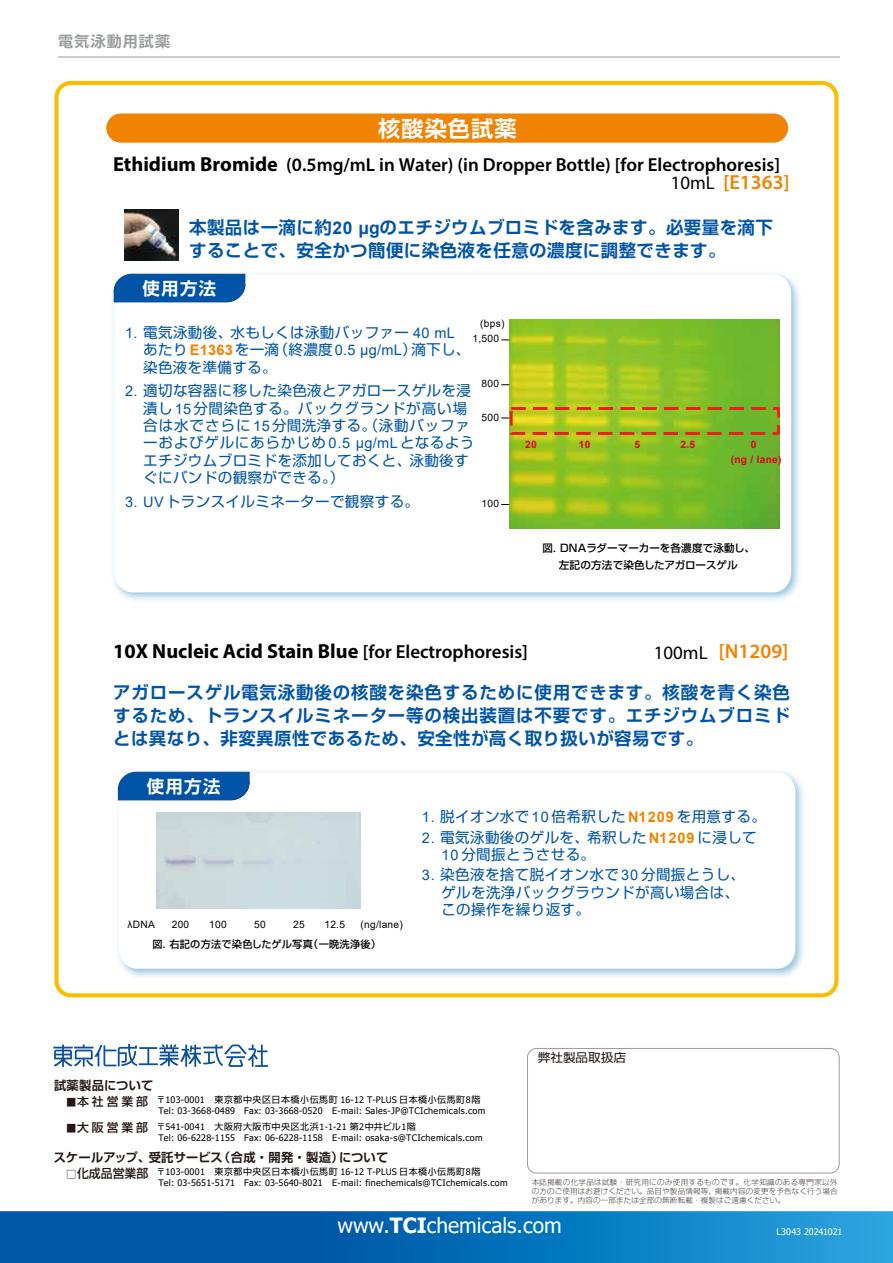
<style>
.page{position:relative;width:893px;height:1263px;background:#fff}
.page>*{position:absolute;margin:0;border:0;box-sizing:border-box;transform-origin:0 0}
.t1{font:700 22.05px "Shin Go Pro De";letter-spacing:.05em;color:#fff}
.t2{font:21px "Tahoma";color:#fff}
.t3{font:700 20.4px "Myriad Pro";color:#000}
.t4{font:600 20.4px "Myriad Pro";color:#f08300}
.t5{font:600 18.9px "Myriad Pro";color:#000}
.t6{font:700 17.4px/23.2px "Shin Go Pro De";letter-spacing:.025em;color:#0054a7}
.t7{font:700 17.4px "Shin Go Pro De";letter-spacing:.075em;color:#fff}
.t8{font:700 15px "Shin Go Pro De";letter-spacing:.085em;color:#9b9c9d}
.t9{font:14.55px/17.4px "Shin Go Pro";letter-spacing:.025em;color:#0054a7}
.t10{font:700 12.3px "Shin Go Pro De";letter-spacing:.025em;color:#221714}
.t11{font:500 12.3px "Shin Go Pro";color:#221714}
.t12{font:12px "Shin Go Pro";color:#221714;scale:1.05 1}
.t13{font:500 11.85px "Shin Go Pro";letter-spacing:.245em;color:#221714}
.t14{font:500 10.5px/16.6px "Shin Go Pro";letter-spacing:.01em;color:#000;text-align:center}
.t15{font:10.2px "Arial";letter-spacing:.025em;color:#000}
.t16{font:500 10.2px "Shin Go Pro";letter-spacing:.025em;color:#000}
.t17{font:700 10.2px/15px "Arial";letter-spacing:.025em;color:#e60012;text-align:center}
.t18{font:9px "Tahoma";letter-spacing:.035em;color:#000}
.t19{font:9px "Shin Go Pro";letter-spacing:.055em;color:#000}
.t20{font:9px "Tahoma";letter-spacing:-.005em;color:#fff}
.t21{font:300 expanded 7.5px/9px "Shin Go Pro";letter-spacing:.025em;color:#221714;text-align:justify}
.s1{font-weight:700;font-size:20.4px}
.s2{font-weight:400;font-size:18.9px;color:#000}
.s3{font-family:"Arial"}
.s4{font-family:"Arial";font-weight:700;color:#f08300}
.s5{font-weight:600;font-size:18.9px}
.s6{font-size:10.05px}
.s7{font-family:"Tahoma"}
.s8{font-weight:700}
</style>
<div class="page">
<div style="left:527px;top:1048px;width:312px;height:125px;border:1px solid #9b9c9d;border-radius:9px"></div>
<svg style="left:0;top:1211px;width:893px;height:52px;background:#0a70b9"></svg>
<svg style="left:53px;top:1044px;width:215px;height:23px"></svg>
<hr style="left:58px;top:57px;width:782px;height:1px;background:#9b9c9d">
<div style="left:54px;top:81px;width:784px;height:916px;border:4px solid #fabe00;border-radius:14px"></div>
<img style="left:113px;top:273px;width:686px;height:328px">
<div style="left:115px;top:274px;width:676px;height:318px;background:#fff;border-radius:19px"></div>
<svg style="left:114px;top:274px;width:131px;height:28px;background:#0959a8"></svg>
<div style="left:106px;top:113px;width:682px;height:30px;background:#f08300;border-radius:15px"></div>
<img style="left:125px;top:210px;width:54px;height:51px">
<img style="left:509px;top:319px;width:271px;height:210px">
<div style="left:510px;top:407px;width:270px;height:28px;border:3px dashed #e7211a"></div>
<img style="left:117px;top:771px;width:686px;height:206px">
<svg style="left:119px;top:772px;width:676px;height:197px"></svg>
<svg style="left:118px;top:772px;width:131px;height:28px;background:#0959a8"></svg>
<p class="t8" style="left:58px;top:29px;width:114px">電気泳動用試薬</p>
<h1 class="t1" style="left:378px;top:110px;width:140px">核酸染色試薬</h1>
<p class="t5" style="left:113px;top:152px;width:668px"><span class="s1">Ethidium Bromide</span> (0.5mg/mL in Water) (in Dropper Bottle) [for Electrophoresis]</p>
<h3 class="t4" style="left:671px;top:169px;width:120px"><span class="s2">10mL</span> [E1363]</h3>
<p class="t6" style="left:189px;top:214px;width:585px">本製品は一滴に約<span class="s3">20 μg</span>のエチジウムブロミドを含みます。必要量を滴下することで、安全かつ簡便に染色液を任意の濃度に調整できます。</p>
<p class="t7" style="left:142px;top:274px;width:75px">使用方法</p>
<p class="t15" style="left:480px;top:317px;width:26px">(bps)</p>
<p class="t9" style="left:143px;top:322px;width:329px;text-indent:-18px"><span class="s3">1.</span> 電気泳動後、水もしくは泳動バッファー <span class="s3">40 mL</span>あたり<span class="s4">E1363</span>を一滴（終濃度<span class="s3">0.5 μg/mL</span>）滴下し、染色液を準備する。</p>
<p class="t9" style="left:143px;top:380px;width:333px;text-indent:-18px"><span class="s3">2.</span> 適切な容器に移した染色液とアガロースゲルを浸漬し<span class="s3">15</span>分間染色する。バックグランドが高い場合は水でさらに <span class="s3">15</span>分間洗浄する。（泳動バッファーおよびゲルにあらかじめ <span class="s3">0.5 μg/mL</span>となるようエチジウムブロミドを添加しておくと、泳動後すぐにバンドの観察ができる。）</p>
<p class="t9" style="left:125px;top:491px;width:296px"><span class="s3">3. UV</span>トランスイルミネーターで観察する。</p>
<p class="t15" style="left:473px;top:332px;width:28px">1,500</p>
<p class="t15" style="left:482px;top:377px;width:19px">800</p>
<p class="t15" style="left:482px;top:411px;width:19px">500</p>
<p class="t15" style="left:482px;top:497px;width:19px">100</p>
<p class="t17" style="left:525px;top:437px;width:13px">20</p>
<p class="t17" style="left:579px;top:437px;width:13px">10</p>
<p class="t17" style="left:634px;top:437px;width:7px">5</p>
<p class="t17" style="left:680px;top:437px;width:16px">2.5</p>
<p class="t17" style="left:731px;top:437px;width:52px">0<br>(ng / lane)</p>
<p class="t14" style="left:542px;top:539px;width:214px">図. DNAラダーマーカーを各濃度で泳動し、左記の方法で染色したアガロースゲル</p>
<h3 class="t3" style="left:113px;top:638px;width:416px">10X Nucleic Acid Stain Blue <span class="s5">[for Electrophoresis]</span></h3>
<h3 class="t4" style="left:654px;top:638px;width:136px"><span class="s2">100mL</span> [N1209]</h3>
<p class="t6" style="left:113px;top:678px;width:678px;text-align:justify">アガロースゲル電気泳動後の核酸を染色するために使用できます。核酸を青く染色するため、トランスイルミネーター等の検出装置は不要です。エチジウムブロミドとは異なり、非変異原性であるため、安全性が高く取り扱いが容易です。</p>
<p class="t7" style="left:147px;top:772px;width:75px">使用方法</p>
<p class="t15" style="left:127px;top:917px;width:29px">λDNA</p>
<p class="t15" style="left:172px;top:917px;width:19px">200</p>
<p class="t15" style="left:209px;top:917px;width:19px">100</p>
<p class="t15" style="left:254px;top:917px;width:13px">50</p>
<p class="t15" style="left:293px;top:917px;width:13px">25</p>
<p class="t15" style="left:324px;top:917px;width:22px">12.5</p>
<p class="t15" style="left:361px;top:917px;width:44px">(ng/lane)</p>
<p class="t16" style="left:152px;top:935px;width:230px">図. 右記の方法で染色したゲル写真（一晩洗浄後）</p>
<p class="t9" style="left:422px;top:806px;width:346px"><span class="s3">1.</span> 脱イオン水で<span class="s3">10</span> 倍希釈した<span class="s4">N1209</span> を用意する。</p>
<p class="t9" style="left:441px;top:826px;width:317px;text-indent:-20px"><span class="s3">2.</span> 電気泳動後のゲルを、希釈した<span class="s4">N1209</span> に浸して<br><span class="s3">10</span> 分間振とうさせる。</p>
<p class="t9" style="left:441px;top:864px;width:305px;text-indent:-20px"><span class="s3">3.</span> 染色液を捨て脱イオン水で<span class="s3">30</span> 分間振とうし、ゲルを洗浄バックグラウンドが高い場合は、この操作を繰り返す。</p>
<p class="t10" style="left:54px;top:1075px;width:101px">試薬製品について</p>
<p class="t12" style="left:538px;top:1048px;width:85px">弊社製品取扱店</p>
<p class="t13" style="left:66px;top:1091px;width:83px"><span class="s6">■</span>本社営業部</p>
<p class="t13" style="left:66px;top:1118px;width:83px"><span class="s6">■</span>大阪営業部</p>
<p class="t19" style="left:156px;top:1092px;width:325px">〒<span class="s7">103-0001</span> 東京都中央区日本橋小伝馬町 <span class="s7">16-12 T-PLUS</span> 日本橋小伝馬町<span class="s7">8</span>階</p>
<p class="t18" style="left:158px;top:1104px;width:328px">Tel: 03-3668-0489 Fax: 03-3668-0520 E-mail: Sales-JP@TCIchemicals.com</p>
<p class="t19" style="left:156px;top:1119px;width:261px">〒<span class="s7">541-0041</span> 大阪府大阪市中央区北浜<span class="s7">1-1-21</span> 第<span class="s7">2</span>中井ビル<span class="s7">1</span>階</p>
<p class="t18" style="left:158px;top:1132px;width:326px">Tel: 06-6228-1155 Fax: 06-6228-1158 E-mail: osaka-s@TCIchemicals.com</p>
<p class="t10" style="left:54px;top:1148px;width:336px">スケールアップ、受託サービス（合成・開発・製造）について</p>
<p class="t11" style="left:66px;top:1163px;width:83px"><span class="s6">□</span>化成品営業部</p>
<p class="t19" style="left:156px;top:1164px;width:325px">〒<span class="s7">103-0001</span> 東京都中央区日本橋小伝馬町 <span class="s7">16-12 T-PLUS</span> 日本橋小伝馬町<span class="s7">8</span>階</p>
<p class="t18" style="left:158px;top:1176px;width:351px">Tel: 03-5651-5171 Fax: 03-5640-8021 E-mail: finechemicals@TCIchemicals.com</p>
<p class="t21" style="left:532px;top:1177px;width:307px">本誌掲載の化学品は試験・研究用にのみ使用するものです。化学知識のある専門家以外の方のご使用はお避けください。品目や製品情報等、掲載内容の変更を予告なく行う場合があります。内容の一部または全部の無断転載・複製はご遠慮ください。</p>
<h2 class="t2" style="left:337px;top:1211px;width:226px">www.<span class="s8">TCI</span>chemicals.com</h2>
<p class="t20" style="left:776px;top:1226px;width:67px">L3043 20241021</p>
</div>
